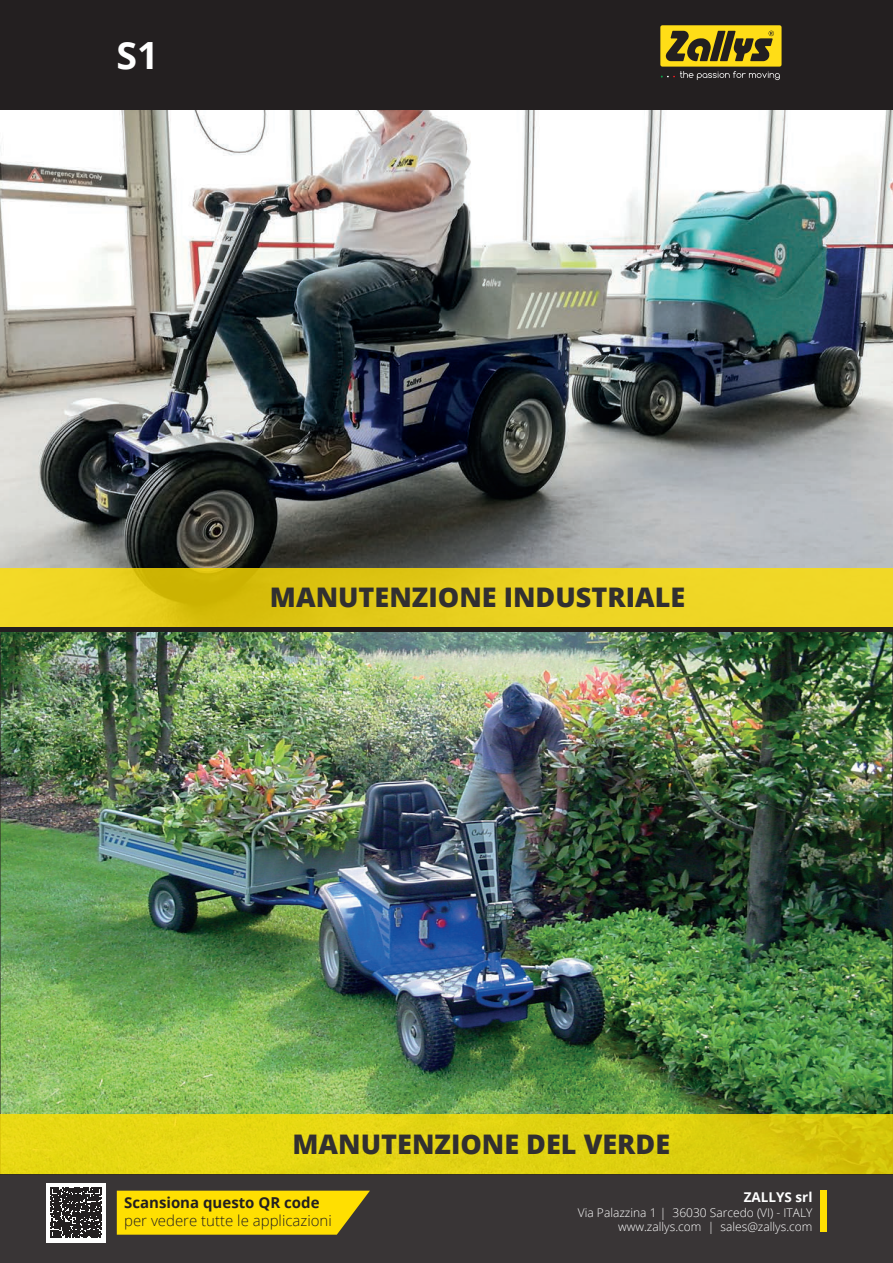
<style>
.page{position:relative;width:893px;height:1263px;background:#fff}
.page>*{position:absolute;margin:0;border:0;box-sizing:border-box;transform-origin:0 0}
.t1{font:700 37.5px "Open Sans";color:#fff}
.t2{font:800 27px "Open Sans";color:#312f30}
.t3{font:300 15px "Open Sans";color:#231f20}
.t4{font:700 15px "Open Sans";color:#231f20}
.t5{font:700 13.5px "Open Sans";color:#fff}
.t6{font:300 12px "Open Sans";color:#fff}
</style>
<div class="page">
<div style="left:1px;top:1px;width:891px;height:108px;background:#231f20"></div>
<div style="left:0;top:0;width:893px;height:110px;border:2px solid #231f20"></div>
<img style="left:0;top:631px;width:893px;height:483px">
<div style="left:0;top:1114px;width:893px;height:61px;background:linear-gradient(to right,#ebdc15,#d7c80c)"></div>
<svg style="left:660px;top:71px;width:120px;height:9px"></svg>
<div style="left:660px;top:25px;width:121px;height:42px;background:#ffdd17;border-radius:2px"></div>
<svg style="left:666px;top:31px;width:108px;height:30px"></svg>
<img style="left:0;top:110px;width:893px;height:459px">
<svg style="left:0;top:569px;width:893px;height:57px;fill:#ecd322"></svg>
<div style="left:0;top:1175px;width:893px;height:88px;background:#393536"></div>
<div style="left:820px;top:1189px;width:6px;height:42px;background:#ffdf01"></div>
<div style="left:0;top:626px;width:893px;height:5px;background:#231f20"></div>
<div style="left:47px;top:1183px;width:59px;height:59px;background:#fff"></div>
<svg style="left:51px;top:1187px;width:50px;height:51px"></svg>
<svg style="left:117px;top:1191px;width:253px;height:44px"></svg>
<p class="t1" style="left:117px;top:29px;width:44px">S1</p>
<p class="t2" style="left:270px;top:576px;width:417px">MANUTENZIONE INDUSTRIALE</p>
<p class="t2" style="left:293px;top:1123px;width:379px">MANUTENZIONE DEL VERDE</p>
<p class="t4" style="left:124px;top:1192px;width:197px">Scansiona questo QR code</p>
<p class="t3" style="left:124px;top:1210px;width:209px">per vedere tutte le applicazioni</p>
<p class="t5" style="left:744px;top:1188px;width:70px">ZALLYS srl</p>
<p class="t6" style="left:578px;top:1204px;width:236px">Via Palazzina 1 | 36030 Sarcedo (VI) - ITALY</p>
<p class="t6" style="left:618px;top:1218px;width:196px">www.zallys.com | sales@zallys.com</p>
</div>
